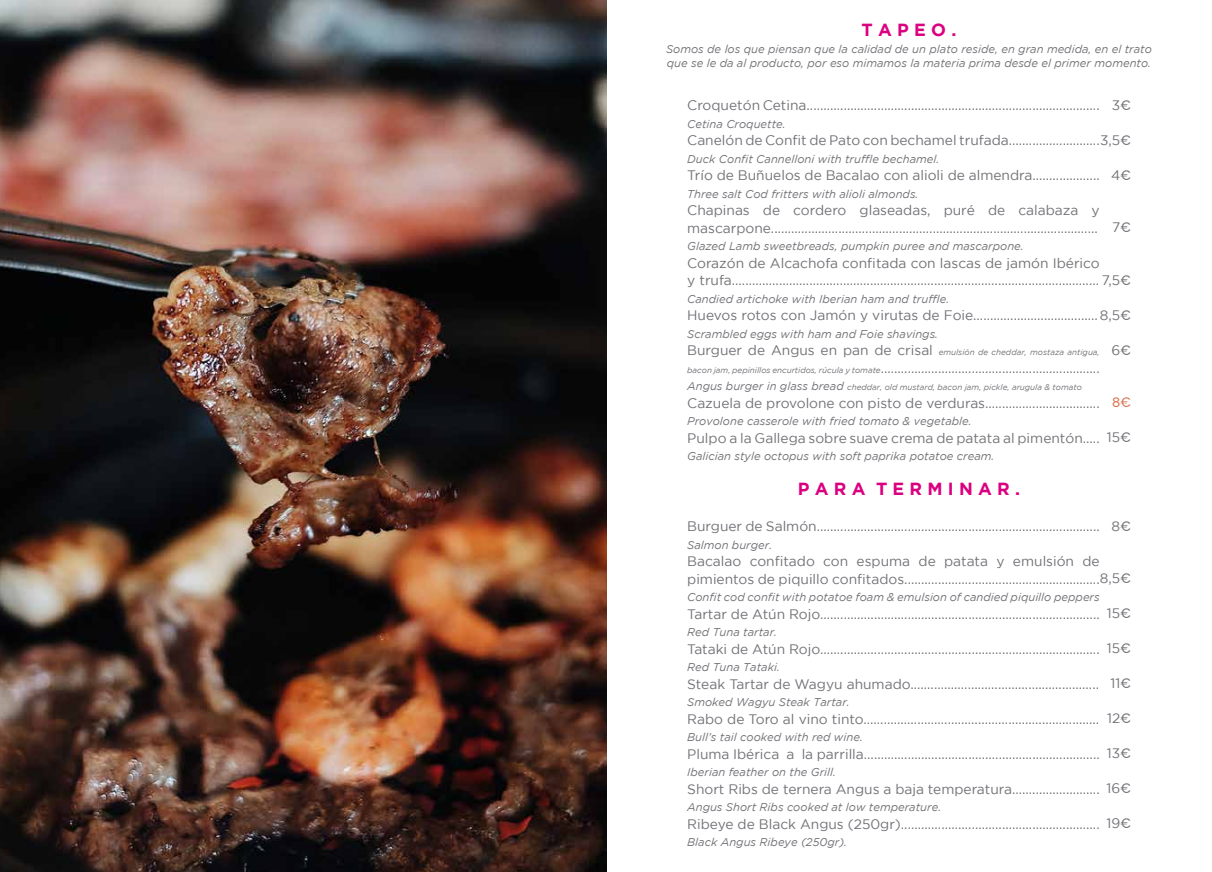
<style>
.page{position:relative;width:1212px;height:872px;background:#fff}
.page>*{position:absolute;margin:0;border:0;box-sizing:border-box;transform-origin:0 0}
.t1{font:700 17.5px "Gotham";color:#db0080}
.t2{font:13.75px/17.5px "Gotham";color:#727277}
.t3{font:500 13.75px "Raleway";color:#db7451}
.t4{font:italic 11.25px/13.5px "Gotham";color:#727277}
.t5{font:italic 8.12px "Gotham";color:#727277}
.s1{font-family:"Raleway";font-weight:500}
.s2{font-style:normal;font-size:13.75px}
.s3{font-style:italic;font-size:8.12px}
.s4{font-size:11.25px}
</style>
<div class="page">
<img style="left:0;top:0;width:606px;height:872px">
<p class="t1" style="left:862px;top:19px;width:96px">T A P E O .</p>
<p class="t4" style="left:666px;top:43px;width:487px">Somos de los que piensan que la calidad de un plato reside, en gran medida, en el trato que se le da al producto, por eso mimamos la materia prima desde el primer momento.</p>
<p class="t2" style="left:687px;top:96px;width:414px">Croquetón Cetina.......................................................................................</p>
<p class="t4" style="left:687px;top:117px;width:100px">Cetina Croquette.</p>
<p class="t2" style="left:687px;top:131px;width:445px">Canelón de Confit de Pato con bechamel trufada...........................3,5<span class="s1">€</span></p>
<p class="t4" style="left:687px;top:152px;width:254px">Duck Confit Cannelloni with truffle bechamel.</p>
<p class="t2" style="left:687px;top:166px;width:414px">Trío de Buñuelos de Bacalao con alioli de almendra....................</p>
<p class="t4" style="left:687px;top:187px;width:233px">Three salt Cod fritters with alioli almonds.</p>
<p class="t2" style="left:687px;top:201px;width:414px">Chapinas de cordero glaseadas, puré de calabaza y mascarpone.................................................................................................</p>
<p class="t4" style="left:687px;top:240px;width:338px">Glazed Lamb sweetbreads, pumpkin puree and mascarpone.</p>
<p class="t2" style="left:687px;top:254px;width:445px">Corazón de Alcachofa confitada con lascas de jamón Ibérico<br>y trufa............................................................................................................. 7,5<span class="s1">€</span></p>
<p class="t4" style="left:687px;top:292px;width:264px">Candied artichoke with Iberian ham and truffle.</p>
<p class="t2" style="left:687px;top:306px;width:445px">Huevos rotos con Jamón y virutas de Foie.....................................8,5<span class="s1">€</span></p>
<p class="t4" style="left:687px;top:327px;width:252px">Scrambled eggs with ham and Foie shavings.</p>
<p class="t5" style="left:687px;top:348px;width:414px"><span class="s2">Burguer de Angus en pan de crisal</span> emulsión de cheddar, mostaza antigua,</p>
<p class="t2" style="left:687px;top:359px;width:414px"><span class="s3">bacon jam, pepinillos encurtidos, rúcula y tomate</span>.................................................................</p>
<p class="t5" style="left:687px;top:383px;width:396px"><span class="s4">Angus burger in glass bread</span> cheddar, old mustard, bacon jam, pickle, arugula &amp; tomato</p>
<p class="t2" style="left:687px;top:394px;width:414px">Cazuela de provolone con pisto de verduras..................................</p>
<p class="t4" style="left:687px;top:415px;width:286px">Provolone casserole with fried tomato &amp; vegetable.</p>
<p class="t2" style="left:687px;top:429px;width:414px">Pulpo a la Gallega sobre suave crema de patata al pimentón.....</p>
<p class="t4" style="left:687px;top:450px;width:309px">Galician style octopus with soft paprika potatoe cream.</p>
<p class="t2" style="left:1112px;top:96px;width:21px">3<span class="s1">€</span></p>
<p class="t2" style="left:1111px;top:166px;width:22px">4<span class="s1">€</span></p>
<p class="t2" style="left:1112px;top:218px;width:21px">7<span class="s1">€</span></p>
<p class="t2" style="left:1111px;top:341px;width:21px">6<span class="s1">€</span></p>
<p class="t3" style="left:1112px;top:394px;width:21px">8€</p>
<p class="t2" style="left:1107px;top:428px;width:26px">15<span class="s1">€</span></p>
<p class="t1" style="left:798px;top:478px;width:224px">P A R A T E R M I N A R .</p>
<p class="t2" style="left:687px;top:517px;width:414px">Burguer de Salmón....................................................................................</p>
<p class="t4" style="left:687px;top:538px;width:87px">Salmon burger.</p>
<p class="t2" style="left:687px;top:552px;width:414px">Bacalao confitado con espuma de patata y emulsión de</p>
<p class="t4" style="left:687px;top:590px;width:414px">Confit cod confit with potatoe foam &amp; emulsion of candied piquillo peppers</p>
<p class="t2" style="left:687px;top:605px;width:414px">Tartar de Atún Rojo...................................................................................</p>
<p class="t4" style="left:687px;top:625px;width:91px">Red Tuna tartar.</p>
<p class="t2" style="left:687px;top:640px;width:414px">Tataki de Atún Rojo...................................................................................</p>
<p class="t4" style="left:687px;top:660px;width:94px">Red Tuna Tataki.</p>
<p class="t2" style="left:687px;top:675px;width:413px">Steak Tartar de Wagyu ahumado........................................................</p>
<p class="t4" style="left:687px;top:695px;width:164px">Smoked Wagyu Steak Tartar.</p>
<p class="t2" style="left:687px;top:710px;width:414px">Rabo de Toro al vino tinto......................................................................</p>
<p class="t4" style="left:687px;top:730px;width:177px">Bull’s tail cooked with red wine.</p>
<p class="t2" style="left:687px;top:745px;width:414px">Pluma Ibérica a la parrilla......................................................................</p>
<p class="t4" style="left:687px;top:765px;width:150px">Iberian feather on the Grill.</p>
<p class="t2" style="left:687px;top:780px;width:414px">Short Ribs de ternera Angus a baja temperatura..........................</p>
<p class="t4" style="left:687px;top:800px;width:255px">Angus Short Ribs cooked at low temperature.</p>
<p class="t2" style="left:687px;top:815px;width:414px">Ribeye de Black Angus (250gr)...........................................................</p>
<p class="t4" style="left:687px;top:835px;width:161px">Black Angus Ribeye (250gr).</p>
<p class="t2" style="left:1111px;top:517px;width:21px">8<span class="s1">€</span></p>
<p class="t2" style="left:687px;top:570px;width:445px">pimientos de piquillo confitados..........................................................8,5<span class="s1">€</span></p>
<p class="t2" style="left:1107px;top:604px;width:26px">15<span class="s1">€</span></p>
<p class="t2" style="left:1107px;top:639px;width:26px">15<span class="s1">€</span></p>
<p class="t2" style="left:1110px;top:674px;width:22px">11<span class="s1">€</span></p>
<p class="t2" style="left:1107px;top:709px;width:26px">12<span class="s1">€</span></p>
<p class="t2" style="left:1107px;top:744px;width:26px">13<span class="s1">€</span></p>
<p class="t2" style="left:1106px;top:779px;width:26px">16<span class="s1">€</span></p>
<p class="t2" style="left:1106px;top:814px;width:26px">19<span class="s1">€</span></p>
</div>
